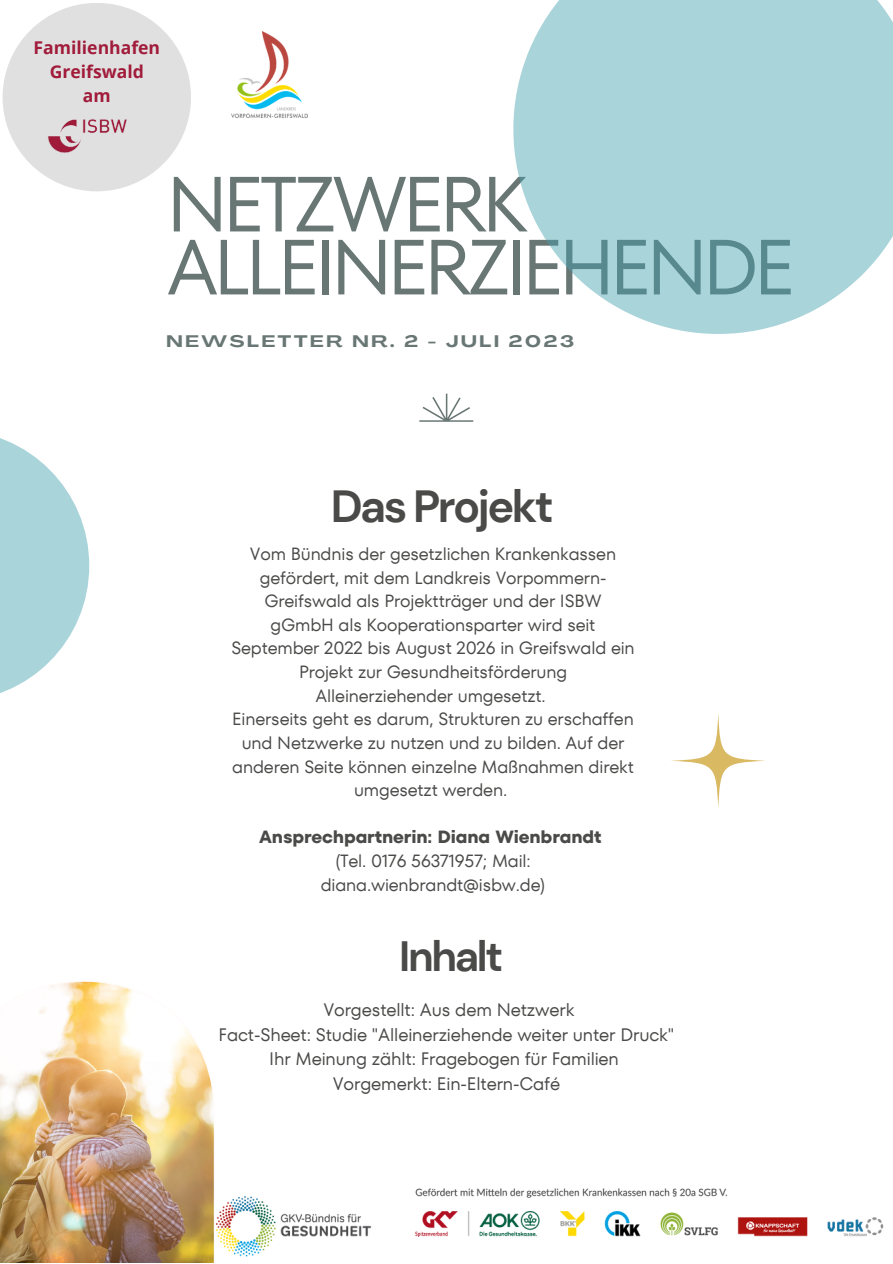
<style>
.page{position:relative;width:893px;height:1264px;background:#fff}
.page>*{position:absolute;margin:0;border:0;box-sizing:border-box;transform-origin:0 0}
.t1{font:78px "TT Fors";letter-spacing:-.07em;color:#687674}
.t2{font:700 45px "DM Sans";letter-spacing:-.055em;color:#4a4b49}
.t3{font:700 42.3px "DM Sans";letter-spacing:-.055em;color:#4a4b49}
.t4{font:18px "TT Fors";letter-spacing:-.01em;color:#4a4b49}
.t5{font:17.55px/23.5px "TT Fors";letter-spacing:-.01em;color:#4a4b49;text-align:center}
.t6{font:700 17.55px "TT Fors";letter-spacing:-.01em;color:#4a4b49}
.t7{font:700 17.55px "Open Sans";color:#a11c3b}
.t8{font:700 16.5px "Agrandir Grand";letter-spacing:.17em;color:#687674}
</style>
<div class="page">
<svg style="left:0;top:438px;width:89px;height:255px"></svg>
<svg style="left:419px;top:393px;width:54px;height:29px"></svg>
<svg style="left:670px;top:713px;width:96px;height:95px"></svg>
<svg style="left:513px;top:0;width:379px;height:334px;background:#b3d9de"></svg>
<div style="left:3px;top:3px;width:188px;height:188px;background:#e0e0e0;border-radius:50%"></div>
<img style="left:48px;top:119px;width:79px;height:34px">
<img style="left:231px;top:32px;width:76px;height:85px">
<img style="left:216px;top:1188px;width:668px;height:69px">
<img style="left:0;top:981px;width:214px;height:281px">
<p class="t7" style="left:34px;top:35px;width:128px">Familienhafen</p>
<p class="t7" style="left:50px;top:59px;width:96px">Greifswald</p>
<p class="t7" style="left:83px;top:83px;width:29px">am</p>
<p class="t1" style="left:166px;top:149px;width:363px">NETZWERK</p>
<p class="t1" style="left:166px;top:212px;width:630px">ALLEINERZIEHENDE</p>
<p class="t8" style="left:166px;top:334px;width:409px">NEWSLETTER NR. 2 - JULI 2023</p>
<p class="t2" style="left:331px;top:478px;width:224px">Das Projekt</p>
<p class="t5" style="left:231px;top:542px;width:405px">Vom Bündnis der gesetzlichen Krankenkassen gefördert, mit dem Landkreis Vorpommern-Greifswald als Projektträger und der ISBW gGmbH als Kooperationsparter wird seit September 2022 bis August 2026 in Greifswald ein Projekt zur Gesundheitsförderung Alleinerziehender umgesetzt.</p>
<p class="t5" style="left:232px;top:707px;width:403px">Einerseits geht es darum, Strukturen zu erschaffen und Netzwerke zu nutzen und zu bilden. Auf der anderen Seite können einzelne Maßnahmen direkt umgesetzt werden.</p>
<p class="t6" style="left:259px;top:825px;width:344px">Ansprechpartnerin: Diana Wienbrandt</p>
<p class="t5" style="left:321px;top:849px;width:226px">(Tel. 0176 56371957; Mail: diana.wienbrandt@isbw.de)</p>
<p class="t3" style="left:399px;top:929px;width:105px">Inhalt</p>
<p class="t4" style="left:323px;top:997px;width:253px">Vorgestellt: Aus dem Netzwerk</p>
<p class="t4" style="left:218px;top:1021px;width:457px">Fact-Sheet: Studie "Alleinerziehende weiter unter Druck"</p>
<p class="t4" style="left:269px;top:1046px;width:351px">Ihr Meinung zählt: Fragebogen für Familien</p>
<p class="t4" style="left:333px;top:1071px;width:229px">Vorgemerkt: Ein-Eltern-Café</p>
</div>
